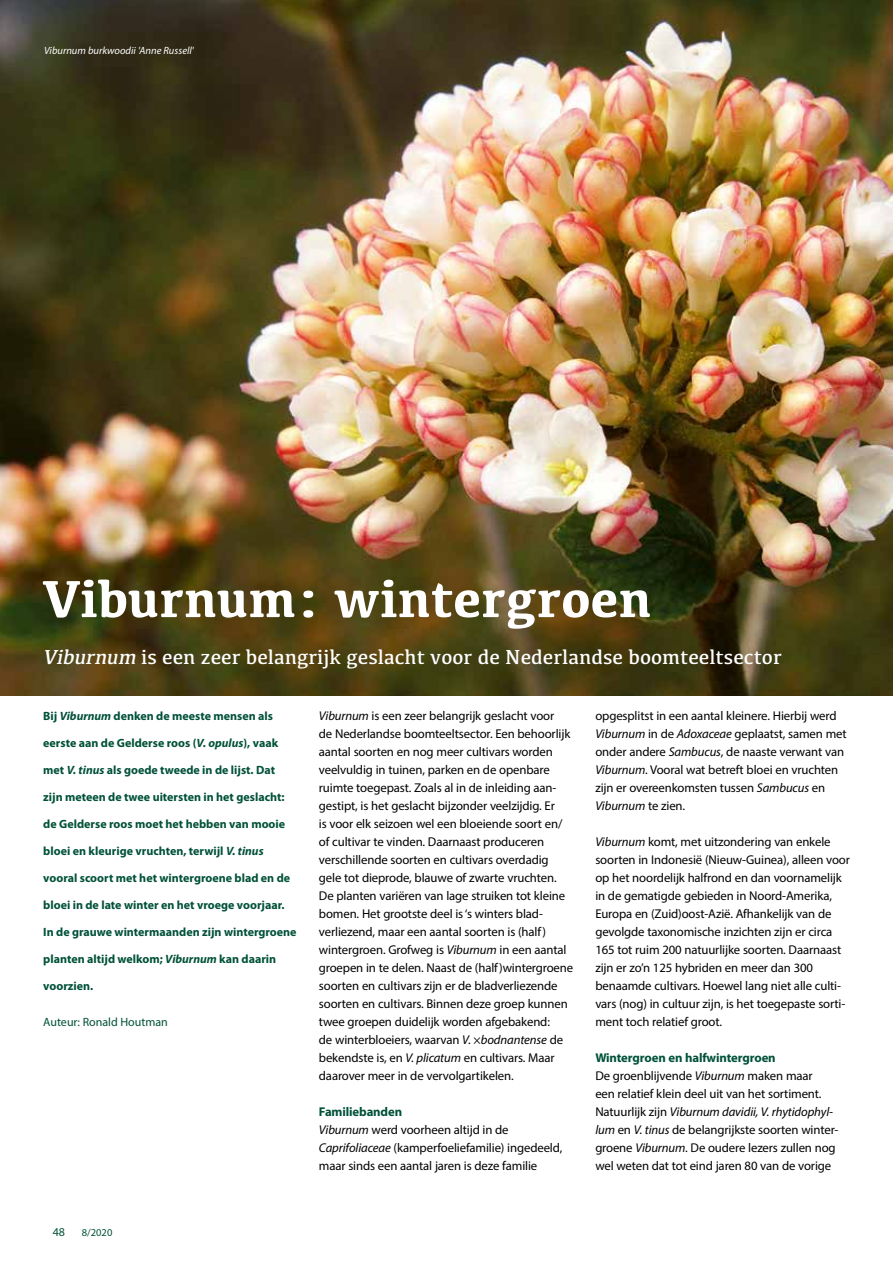
<style>
.page{position:relative;width:893px;height:1263px;background:#fff}
.page>*{position:absolute;margin:0;border:0;box-sizing:border-box;transform-origin:0 0}
.t1{font:700 54px "Kefa";color:#fff}
.t2{font:21px "Kefa";color:#fff}
.t3{font:12.75px/18px "Myriad Pro";letter-spacing:-.01em;color:#000}
.t4{font:700 12px "Myriad Pro";color:#005139}
.t5{font:12px "Myriad Pro";color:#005139}
.t6{font:italic 10.5px "Myriad Pro";color:#fff}
.t7{font:10.5px "Myriad Pro";color:#005139}
.s1{font-style:italic}
.s2{font-weight:700;color:#005139}
</style>
<div class="page">
<img style="left:0;top:0;width:893px;height:696px">
<p class="t6" style="left:44px;top:44px;width:151px">Viburnum burkwoodii 'Anne Russell'</p>
<h1 class="t1" style="left:43px;top:563px;width:611px">Viburnum: wintergroen</h1>
<h2 class="t2" style="left:43px;top:644px;width:741px"><span class="s1">Viburnum</span> is een zeer belangrijk geslacht voor de Nederlandse boomteeltsector</h2>
<p class="t4" style="left:43px;top:708px;width:231px">Bij <span class="s1">Viburnum</span> denken de meeste mensen als</p>
<p class="t4" style="left:43px;top:735px;width:236px">eerste aan de Gelderse roos (<span class="s1">V. opulus</span>), vaak</p>
<p class="t4" style="left:43px;top:762px;width:233px">met <span class="s1">V. tinus</span> als goede tweede in de lijst. Dat</p>
<p class="t4" style="left:43px;top:789px;width:243px">zijn meteen de twee uitersten in het geslacht:</p>
<p class="t4" style="left:43px;top:816px;width:243px">de Gelderse roos moet het hebben van mooie</p>
<p class="t4" style="left:43px;top:843px;width:222px">bloei en kleurige vruchten, terwijl <span class="s1">V. tinus</span></p>
<p class="t4" style="left:43px;top:870px;width:248px">vooral scoort met het wintergroene blad en de</p>
<p class="t4" style="left:43px;top:897px;width:243px">bloei in de late winter en het vroege voorjaar.</p>
<p class="t4" style="left:43px;top:924px;width:255px">In de grauwe wintermaanden zijn wintergroene</p>
<p class="t4" style="left:43px;top:951px;width:234px">planten altijd welkom; <span class="s1">Viburnum</span> kan daarin</p>
<p class="t4" style="left:43px;top:978px;width:52px">voorzien.</p>
<p class="t5" style="left:43px;top:1015px;width:126px">Auteur: Ronald Houtman</p>
<p class="t5" style="left:53px;top:1224px;width:14px">48</p>
<p class="t7" style="left:82px;top:1226px;width:32px">8/2020</p>
<p class="t3" style="left:319px;top:707px;width:256px"><span class="s1">Viburnum</span> is een zeer belangrijk geslacht voor<br>de Nederlandse boomteeltsector. Een behoorlijk aantal soorten en nog meer cultivars worden veelvuldig in tuinen, parken en de openbare ruimte toegepast. Zoals al in de inleiding aan&shy;gestipt, is het geslacht bijzonder veelzijdig. Er<br>is voor elk seizoen wel een bloeiende soort en/ of cultivar te vinden. Daarnaast produceren verschillende soorten en cultivars overdadig gele tot dieprode, blauwe of zwarte vruchten.<br>De planten variëren van lage struiken tot kleine bomen. Het grootste deel is ‘s winters blad&shy;verliezend, maar een aantal soorten is (half) wintergroen. Grofweg is <span class="s1">Viburnum</span> in een aantal groepen in te delen. Naast de (half)wintergroene soorten en cultivars zijn er de bladverliezende soorten en cultivars. Binnen deze groep kunnen twee groepen duidelijk worden afgebakend:<br>de winterbloeiers, waarvan <span class="s1">V. ×bodnantense</span> de bekendste is, en <span class="s1">V. plicatum</span> en cultivars. Maar daarover meer in de vervolgartikelen.</p>
<p class="t3" style="left:319px;top:1103px;width:245px"><span class="s2">Familiebanden<br></span><span class="s1">Viburnum</span> werd voorheen altijd in de <span class="s1">Caprifoliaceae</span> (kamperfoeliefamilie) ingedeeld, maar sinds een aantal jaren is deze familie</p>
<p class="t3" style="left:595px;top:707px;width:253px">opgesplitst in een aantal kleinere. Hierbij werd <span class="s1">Viburnum</span> in de <span class="s1">Adoxaceae</span> geplaatst, samen met onder andere <span class="s1">Sambucus</span>, de naaste verwant van <span class="s1">Viburnum</span>. Vooral wat betreft bloei en vruchten zijn er overeenkomsten tussen <span class="s1">Sambucus</span> en <span class="s1">Viburnum</span> te zien.</p>
<p class="t3" style="left:595px;top:833px;width:256px"><span class="s1">Viburnum</span> komt, met uitzondering van enkele soorten in Indonesië (Nieuw-Guinea), alleen voor op het noordelijk halfrond en dan voornamelijk in de gematigde gebieden in Noord-Amerika, Europa en (Zuid)oost-Azië. Afhankelijk van de gevolgde taxonomische inzichten zijn er circa 165 tot ruim 200 natuurlijke soorten. Daarnaast zijn er zo’n 125 hybriden en meer dan 300 benaamde cultivars. Hoewel lang niet alle culti&shy;vars (nog) in cultuur zijn, is het toegepaste sorti&shy;ment toch relatief groot.</p>
<p class="t3" style="left:595px;top:1049px;width:245px"><span class="s2">Wintergroen en halfwintergroen<br></span>De groenblijvende <span class="s1">Viburnum</span> maken maar<br>een relatief klein deel uit van het sortiment.<br>Natuurlijk zijn <span class="s1">Viburnum davidii, V. rhytidophyl&shy;lum</span> en <span class="s1">V. tinus</span> de belangrijkste soorten winter&shy;groene <span class="s1">Viburnum</span>. De oudere lezers zullen nog wel weten dat tot eind jaren 80 van de vorige</p>
</div>
